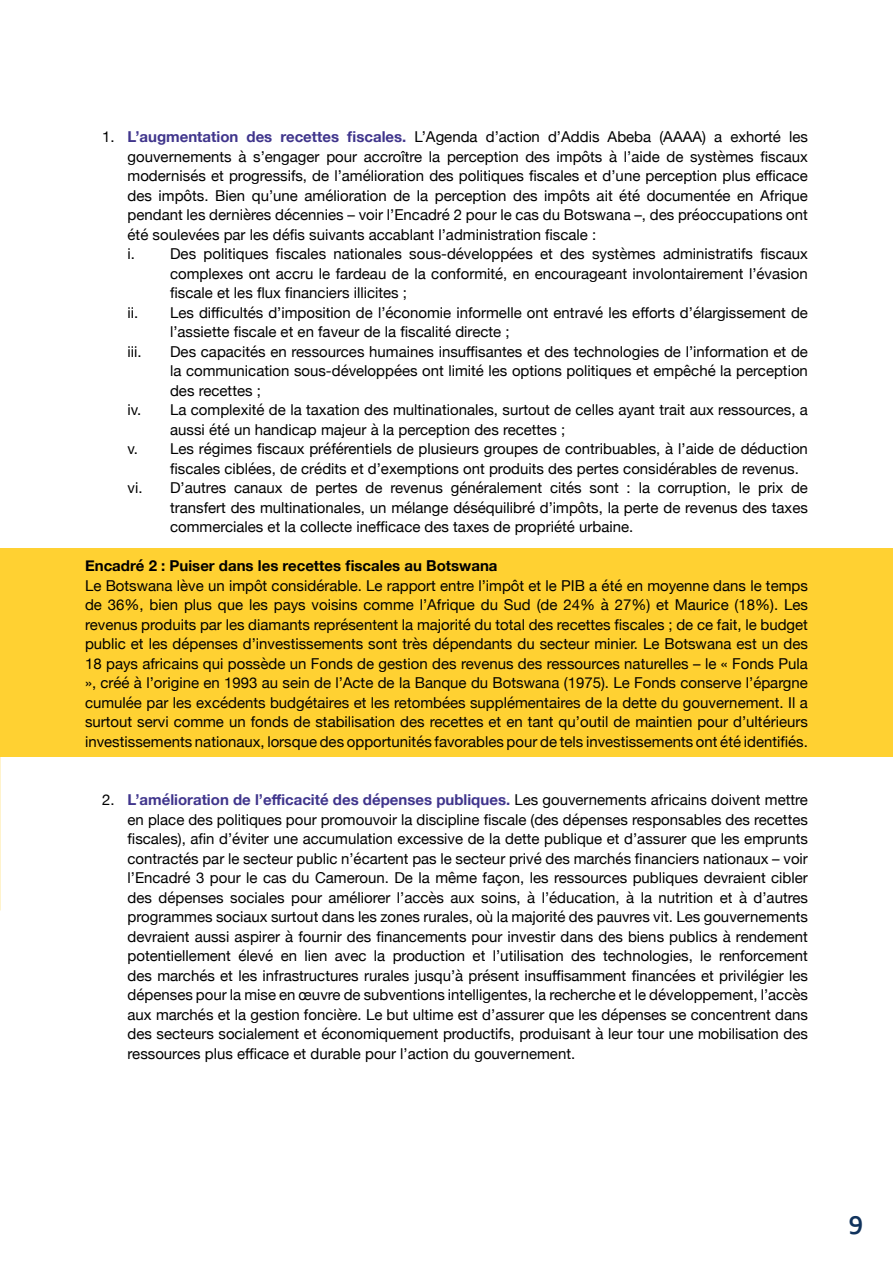
<style>
.page{position:relative;width:893px;height:1263px;background:#fff}
.page>*{position:absolute;margin:0;border:0;box-sizing:border-box;transform-origin:0 0}
.t1{font:700 27px "Corbel";color:#10335d}
.t2{font:15px/19.5px "Helvetica Neue";color:#000;text-align:justify}
.t3{font:700 15px "Helvetica Neue";color:#000}
.s1{font-weight:700;color:#40358c}
</style>
<div class="page">
<div style="left:0;top:549px;width:893px;height:208px;background:#ffd132"></div>
<p class="t2" style="left:102px;top:128px;width:707px">1. <span class="s1">L’augmentation des recettes fiscales.</span> L’Agenda d’action d’Addis Abeba (AAAA) a exhorté les</p>
<p class="t2" style="left:128px;top:147px;width:682px">gouvernements à s’engager pour accroître la perception des impôts à l’aide de systèmes fiscaux</p>
<p class="t2" style="left:128px;top:167px;width:682px">modernisés et progressifs, de l’amélioration des politiques fiscales et d’une perception plus efficace</p>
<p class="t2" style="left:128px;top:186px;width:682px">des impôts. Bien qu’une amélioration de la perception des impôts ait été documentée en Afrique</p>
<p class="t2" style="left:128px;top:206px;width:682px">pendant les dernières décennies – voir l’Encadré 2 pour le cas du Botswana –, des préoccupations ont</p>
<p class="t2" style="left:128px;top:225px;width:470px">été soulevées par les défis suivants accablant l’administration fiscale :</p>
<p class="t2" style="left:128px;top:245px;width:682px">i. Des politiques fiscales nationales sous-développées et des systèmes administratifs fiscaux</p>
<p class="t2" style="left:170px;top:264px;width:639px">complexes ont accru le fardeau de la conformité, en encourageant involontairement l’évasion</p>
<p class="t2" style="left:170px;top:284px;width:238px">fiscale et les flux financiers illicites ;</p>
<p class="t2" style="left:128px;top:303px;width:682px">ii. Les difficultés d’imposition de l’économie informelle ont entravé les efforts d’élargissement de</p>
<p class="t2" style="left:170px;top:323px;width:341px">l’assiette fiscale et en faveur de la fiscalité directe ;</p>
<p class="t2" style="left:128px;top:342px;width:16px">iii.</p>
<p class="t2" style="left:170px;top:342px;width:639px">Des capacités en ressources humaines insuffisantes et des technologies de l’information et de</p>
<p class="t2" style="left:170px;top:362px;width:639px">la communication sous-développées ont limité les options politiques et empêché la perception</p>
<p class="t2" style="left:170px;top:381px;width:92px">des recettes ;</p>
<p class="t2" style="left:128px;top:401px;width:682px">iv. La complexité de la taxation des multinationales, surtout de celles ayant trait aux ressources, a</p>
<p class="t2" style="left:170px;top:420px;width:397px">aussi été un handicap majeur à la perception des recettes ;</p>
<p class="t2" style="left:128px;top:440px;width:682px">v. Les régimes fiscaux préférentiels de plusieurs groupes de contribuables, à l’aide de déduction</p>
<p class="t2" style="left:170px;top:459px;width:630px">fiscales ciblées, de crédits et d’exemptions ont produits des pertes considérables de revenus.</p>
<p class="t2" style="left:128px;top:479px;width:682px">vi. D’autres canaux de pertes de revenus généralement cités sont : la corruption, le prix de</p>
<p class="t2" style="left:170px;top:498px;width:639px">transfert des multinationales, un mélange déséquilibré d’impôts, la perte de revenus des taxes</p>
<p class="t2" style="left:170px;top:518px;width:465px">commerciales et la collecte inefficace des taxes de propriété urbaine.</p>
<p class="t3" style="left:85px;top:554px;width:414px">Encadré 2 : Puiser dans les recettes fiscales au Botswana</p>
<p class="t2" style="left:85px;top:576px;width:724px">Le Botswana lève un impôt considérable. Le rapport entre l’impôt et le PIB a été en moyenne dans le temps de 36%, bien plus que les pays voisins comme l’Afrique du Sud (de 24% à 27%) et Maurice (18%). Les revenus produits par les diamants représentent la majorité du total des recettes fiscales ; de ce fait, le budget public et les dépenses d’investissements sont très dépendants du secteur minier. Le Botswana est un des 18 pays africains qui possède un Fonds de gestion des revenus des ressources naturelles – le « Fonds Pula », créé à l’origine en 1993 au sein de l’Acte de la Banque du Botswana (1975). Le Fonds conserve l’épargne cumulée par les excédents budgétaires et les retombées supplémentaires de la dette du gouvernement. Il a surtout servi comme un fonds de stabilisation des recettes et en tant qu’outil de maintien pour d’ultérieurs investissements nationaux, lorsque des opportunités favorables pour de tels investissements ont été identifiés.</p>
<p class="t2" style="left:128px;top:791px;width:682px;text-indent:-26px">2. <span class="s1">L’amélioration de l’efficacité des dépenses publiques.</span> Les gouvernements africains doivent mettre en place des politiques pour promouvoir la discipline fiscale (des dépenses responsables des recettes fiscales), afin d’éviter une accumulation excessive de la dette publique et d’assurer que les emprunts contractés par le secteur public n’écartent pas le secteur privé des marchés financiers nationaux – voir l’Encadré 3 pour le cas du Cameroun. De la même façon, les ressources publiques devraient cibler des dépenses sociales pour améliorer l’accès aux soins, à l’éducation, à la nutrition et à d’autres programmes sociaux surtout dans les zones rurales, où la majorité des pauvres vit. Les gouvernements devraient aussi aspirer à fournir des financements pour investir dans des biens publics à rendement potentiellement élevé en lien avec la production et l’utilisation des technologies, le renforcement des marchés et les infrastructures rurales jusqu’à présent insuffisamment financées et privilégier les dépenses pour la mise en œuvre de subventions intelligentes, la recherche et le développement, l’accès aux marchés et la gestion foncière. Le but ultime est d’assurer que les dépenses se concentrent dans des secteurs socialement et économiquement productifs, produisant à leur tour une mobilisation des ressources plus efficace et durable pour l’action du gouvernement.</p>
<h1 class="t1" style="left:848px;top:1203px;width:16px">9</h1>
</div>
